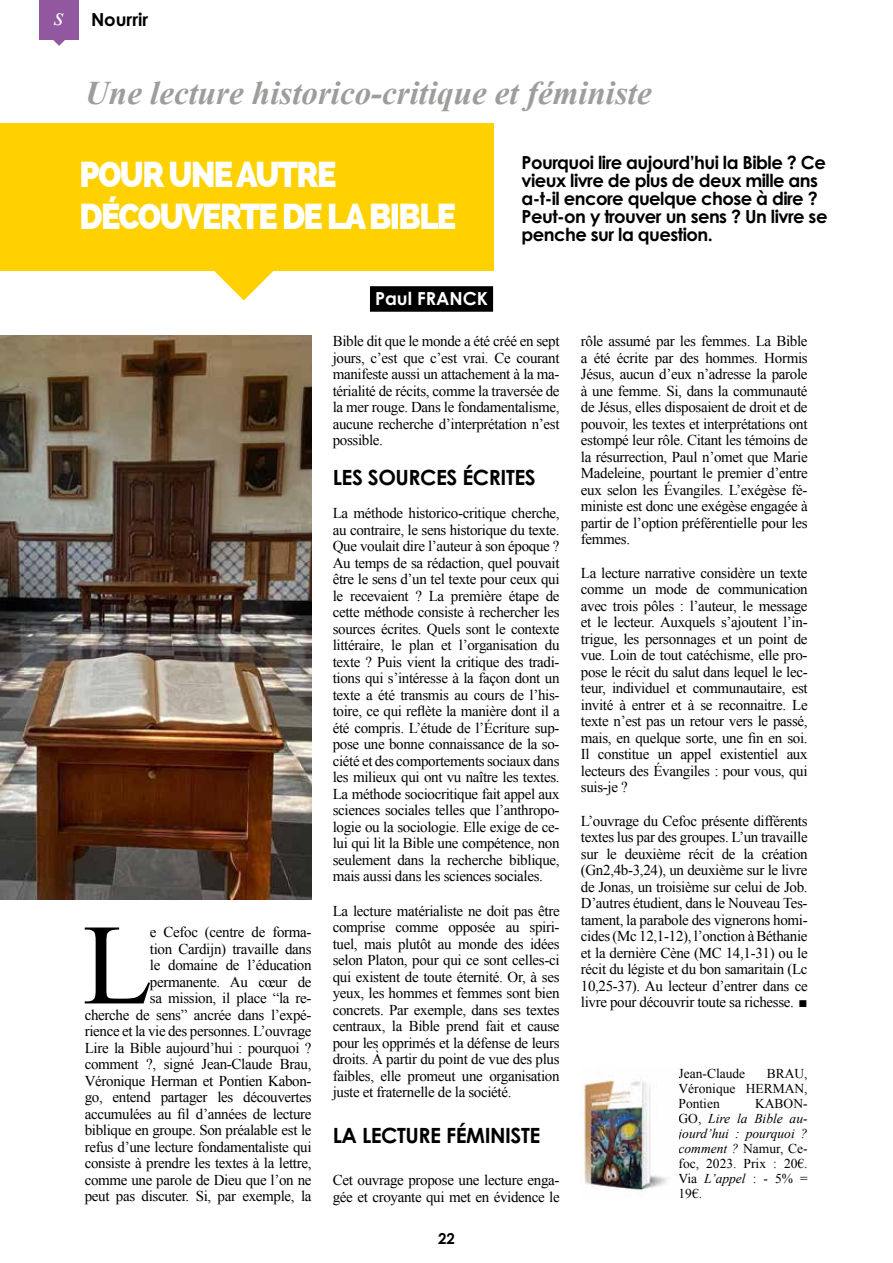
<style>
.page{position:relative;width:893px;height:1263px;background:#fff}
.page>*{position:absolute;margin:0;border:0;box-sizing:border-box;transform-origin:0 0}
.t1{font:114.75px "Times New Roman";color:#000}
.t2{font:800 36px/42px "Raleway";letter-spacing:-.05em;color:#fff;scale:.9 1}
.t3{font:italic 700 33px "Times New Roman";color:#9d9d9c}
.t4{font:700 21px "Century Gothic Pro";letter-spacing:-.02em;color:#000}
.t5{font:700 18px/18px "Century Gothic Pro";letter-spacing:-.03em;color:#000}
.t6{font:700 18px "Century Gothic Pro";color:#fff}
.t7{font:700 18px "Century Gothic Pro";color:#000}
.t8{font:15px/16.5px "Times New Roman";letter-spacing:-.02em;color:#000;text-align:justify}
.t9{font:700 15px "Century Gothic Pro";color:#000}
.t10{font:13.5px/15px "Times New Roman";color:#000;text-align:justify}
.s1{font-family:"Times New Roman";font-weight:400;font-style:italic;font-size:26.1px;color:#fff}
.s2{font-style:italic}
</style>
<div class="page">
<div style="left:39px;top:0;width:40px;height:39px;background:#91579f"></div>
<svg style="left:53px;top:39px;width:13px;height:7px"></svg>
<svg style="left:214px;top:270px;width:60px;height:30px"></svg>
<div style="left:0;top:123px;width:494px;height:147px;background:#ffd100"></div>
<div style="left:370px;top:286px;width:123px;height:26px;background:#000"></div>
<img style="left:0;top:336px;width:311px;height:563px">
<img style="left:581px;top:1076px;width:88px;height:116px">
<p class="t7" style="left:54px;top:8px;width:96px"><span class="s1">s</span> Nourrir</p>
<h3 class="t3" style="left:85px;top:74px;width:568px">Une lecture historico-critique et féministe</h3>
<h2 class="t2" style="left:80px;top:153px;width:420px">POUR UNE AUTRE<br>DÉCOUVERTE DE LA BIBLE</h2>
<p class="t6" style="left:375px;top:287px;width:115px">Paul FRANCK</p>
<p class="t5" style="left:522px;top:153px;width:307px">Pourquoi lire aujourd’hui la Bible ? Ce vieux livre de plus de deux mille ans a-t-il encore quelque chose à dire ?<br>Peut-on y trouver un sens ? Un livre se penche sur la question.</p>
<p class="t8" style="left:85px;top:924px;width:228px;text-align:right">e Cefoc (centre de forma-<br>tion Cardijn) travaille dans<br>le domaine de l’éducation permanente. Au cœur de<br>sa mission, il place “la re-<br>cherche de sens” ancrée dans l’expé&shy;rience et la vie des personnes. L’ouvrage Lire la Bible aujourd’hui : pourquoi ? comment ?, signé Jean-Claude Brau, Véronique Herman et Pontien Kabon&shy;go, entend partager les découvertes accumulées au fil d’années de lecture biblique en groupe. Son préalable est le refus d’une lecture fondamentaliste qui consiste à prendre les textes à la lettre, comme une parole de Dieu que l’on ne peut pas discuter. Si, par exemple, la</p>
<h1 class="t1" style="left:82px;top:901px;width:72px">L</h1>
<p class="t8" style="left:333px;top:333px;width:228px">Bible dit que le monde a été créé en sept jours, c’est que c’est vrai. Ce courant manifeste aussi un attachement à la ma&shy;térialité de récits, comme la traversée de la mer rouge. Dans le fondamentalisme, aucune recherche d’interprétation n’est possible.</p>
<h3 class="t4" style="left:333px;top:464px;width:204px">LES SOURCES ÉCRITES</h3>
<p class="t8" style="left:333px;top:505px;width:228px">La méthode historico-critique cherche, au contraire, le sens historique du texte.<br>Que voulait dire l’auteur à son époque ?<br>Au temps de sa rédaction, quel pouvait être le sens d’un tel texte pour ceux qui le recevaient ? La première étape de cette méthode consiste à rechercher les sources écrites. Quels sont le contexte littéraire, le plan et l’organisation du texte ? Puis vient la critique des tradi&shy;tions qui s’intéresse à la façon dont un texte a été transmis au cours de l’his&shy;toire, ce qui reflète la manière dont il a été compris. L’étude de l’Écriture sup&shy;pose une bonne connaissance de la so&shy;ciété et des comportements sociaux dans les milieux qui ont vu naître les textes.<br>La méthode sociocritique fait appel aux sciences sociales telles que l’anthropo&shy;logie ou la sociologie. Elle exige de ce&shy;lui qui lit la Bible une compétence, non seulement dans la recherche biblique, mais aussi dans les sciences sociales.</p>
<p class="t8" style="left:333px;top:902px;width:228px">La lecture matérialiste ne doit pas être comprise comme opposée au spiri&shy;tuel, mais plutôt au monde des idées selon Platon, pour qui ce sont celles-ci qui existent de toute éternité. Or, à ses yeux, les hommes et femmes sont bien concrets. Par exemple, dans ses textes centraux, la Bible prend fait et cause pour les opprimés et la défense de leurs droits. À partir du point de vue des plus faibles, elle promeut une organisation juste et fraternelle de la société.</p>
<h3 class="t4" style="left:333px;top:1123px;width:209px">LA LECTURE FÉMINISTE</h3>
<p class="t8" style="left:333px;top:1172px;width:228px">Cet ouvrage propose une lecture enga&shy;gée et croyante qui met en évidence le</p>
<p class="t9" style="left:438px;top:1229px;width:18px">22</p>
<p class="t8" style="left:581px;top:333px;width:228px">rôle assumé par les femmes. La Bible a été écrite par des hommes. Hormis Jésus, aucun d’eux n’adresse la parole à une femme. Si, dans la communauté de Jésus, elles disposaient de droit et de pouvoir, les textes et interprétations ont estompé leur rôle. Citant les témoins de la résurrection, Paul n’omet que Marie Madeleine, pourtant le premier d’entre eux selon les Évangiles. L’exégèse fé&shy;ministe est donc une exégèse engagée à partir de l’option préférentielle pour les femmes.</p>
<p class="t8" style="left:581px;top:565px;width:228px">La lecture narrative considère un texte comme un mode de communication avec trois pôles : l’auteur, le message et le lecteur. Auxquels s’ajoutent l’in&shy;trigue, les personnages et un point de vue. Loin de tout catéchisme, elle pro&shy;pose le récit du salut dans lequel le lec&shy;teur, individuel et communautaire, est invité à entrer et à se reconnaitre. Le texte n’est pas un retour vers le passé, mais, en quelque sorte, une fin en soi.<br>Il constitue un appel existentiel aux lecteurs des Évangiles : pour vous, qui suis-je ?</p>
<p class="t8" style="left:581px;top:813px;width:228px">L’ouvrage du Cefoc présente différents textes lus par des groupes. L’un travaille sur le deuxième récit de la création (Gn2,4b-3,24), un deuxième sur le livre de Jonas, un troisième sur celui de Job.<br>D’autres étudient, dans le Nouveau Tes&shy;tament, la parabole des vignerons homi&shy;cides (Mc 12,1-12), l’onction à Béthanie et la dernière Cène (MC 14,1-31) ou le récit du légiste et du bon samaritain (Lc 10,25-37). Au lecteur d’entrer dans ce livre pour découvrir toute sa richesse. ■</p>
<p class="t10" style="left:678px;top:1066px;width:68px">Jean-Claude</p>
<p class="t10" style="left:678px;top:1066px;width:131px;text-indent:88px">BRAU, Véronique HERMAN, Pontien</p>
<p class="t10" style="left:678px;top:1096px;width:131px;text-indent:77px">KABON-GO, <span class="s2">Lire la Bible au&shy;jourd’hui : pourquoi ? comment ?</span> Namur, Ce&shy;foc, 2023. Prix : 20€.<br>Via <span class="s2">L’appel</span> : - 5% = 19€.</p>
</div>
